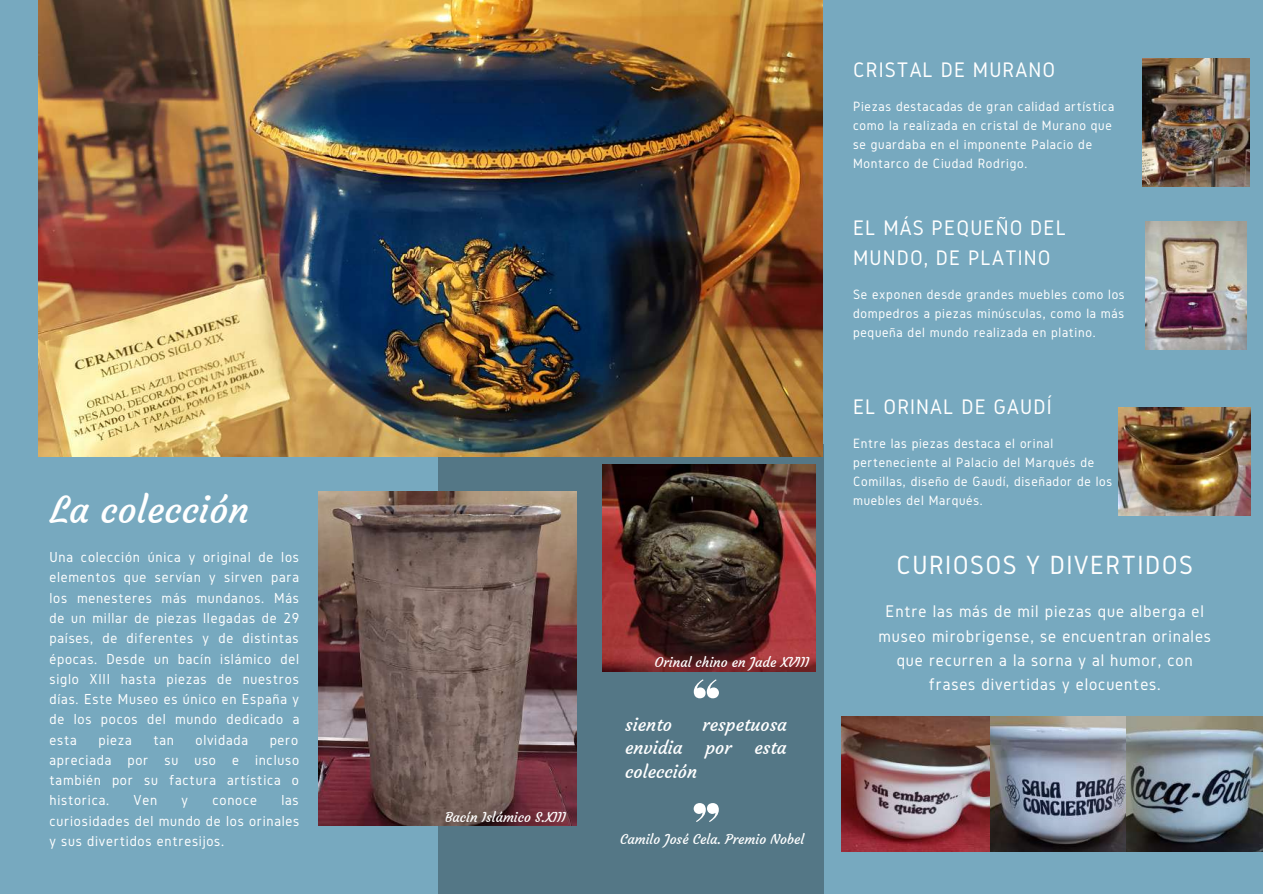
<style>
.page{position:relative;width:1263px;height:894px;background:#fff}
.page>*{position:absolute;margin:0;border:0;box-sizing:border-box;transform-origin:0 0}
.t1{font:36.9px "Courgette";color:#fff}
.t2{font:27.3px "Gidole";letter-spacing:.05em;color:#fff}
.t3{font:21.9px/30.3px "Gidole";letter-spacing:.05em;color:#fff}
.t4{font:17.85px "Courgette";color:#fff}
.t5{font:17.55px/24.3px "Gidole";letter-spacing:.05em;color:#fff;text-align:center}
.t6{font:15px/20.2px "Gidole";letter-spacing:.05em;color:#fff;text-align:justify}
.t7{font:13.95px/19px "Gidole";letter-spacing:.05em;color:#fff}
.t8{font:13.5px "Courgette";color:#fff}
</style>
<div class="page">
<div style="left:0;top:0;width:1263px;height:893px;background:#77a9bf"></div>
<div style="left:438px;top:444px;width:386px;height:449px;background:#547786"></div>
<img style="left:39px;top:0;width:784px;height:457px">
<svg style="left:694px;top:679px;width:25px;height:19px"></svg>
<svg style="left:694px;top:803px;width:25px;height:18px"></svg>
<img style="left:1119px;top:407px;width:131px;height:108px">
<img style="left:1143px;top:58px;width:106px;height:129px">
<img style="left:1145px;top:221px;width:102px;height:128px">
<img style="left:990px;top:716px;width:136px;height:135px">
<img style="left:1126px;top:716px;width:137px;height:135px">
<img style="left:841px;top:716px;width:149px;height:135px">
<img style="left:318px;top:491px;width:258px;height:334px">
<img style="left:602px;top:464px;width:213px;height:207px">
<h1 class="t1" style="left:50px;top:486px;width:201px">La colección</h1>
<p class="t6" style="left:50px;top:546px;width:251px">Una colección única y original de los elementos que servían y sirven para los menesteres más mundanos. Más de un millar de piezas llegadas de 29 países, de diferentes y de distintas épocas. Desde un bacín islámico del siglo XIII hasta piezas de nuestros días. Este Museo es único en España y de los pocos del mundo dedicado a esta</p>
<p class="t6" style="left:98px;top:729px;width:35px">pieza</p>
<p class="t6" style="left:153px;top:729px;width:22px">tan</p>
<p class="t6" style="left:195px;top:729px;width:54px">olvidada</p>
<p class="t6" style="left:50px;top:729px;width:251px;text-indent:220px">pero apreciada por su uso e incluso también por su factura artística o historica.</p>
<p class="t6" style="left:50px;top:789px;width:251px;text-indent:232px">las curiosidades del mundo de los orinales y sus divertidos entresijos.</p>
<p class="t6" style="left:134px;top:789px;width:25px">Ven</p>
<p class="t6" style="left:182px;top:789px;width:8px">y</p>
<p class="t6" style="left:213px;top:789px;width:46px">conoce</p>
<p class="t8" style="left:445px;top:808px;width:122px">Bacín Islámico S.XIII</p>
<p class="t8" style="left:655px;top:654px;width:156px">Orinal chino en Jade XVIII</p>
<p class="t4" style="left:625px;top:713px;width:48px">siento</p>
<p class="t4" style="left:703px;top:713px;width:86px">respetuosa</p>
<p class="t4" style="left:625px;top:736px;width:59px">envidia</p>
<p class="t4" style="left:705px;top:736px;width:28px">por</p>
<p class="t4" style="left:754px;top:736px;width:34px">esta</p>
<p class="t4" style="left:625px;top:759px;width:73px">colección</p>
<p class="t8" style="left:620px;top:830px;width:185px">Camilo José Cela. Premio Nobel</p>
<h3 class="t3" style="left:853px;top:54px;width:204px">CRISTAL DE MURANO</h3>
<p class="t7" style="left:853px;top:96px;width:263px">Piezas destacadas de gran calidad artística como la realizada en cristal de Murano que se guardaba en el imponente Palacio de Montarco de Ciudad Rodrigo.</p>
<h3 class="t3" style="left:853px;top:212px;width:215px">EL MÁS PEQUEÑO DEL<br>MUNDO, DE PLATINO</h3>
<p class="t7" style="left:853px;top:284px;width:273px;text-align:justify">Se exponen desde grandes muebles como los dompedros a piezas minúsculas, como la más pequeña del mundo realizada en platino.</p>
<h3 class="t3" style="left:853px;top:391px;width:200px">EL ORINAL DE GAUDÍ</h3>
<p class="t7" style="left:853px;top:433px;width:261px">Entre las piezas destaca el orinal perteneciente al Palacio del Marqués de Comillas, diseño de Gaudí, diseñador de los muebles del Marqués.</p>
<h2 class="t2" style="left:897px;top:549px;width:298px">CURIOSOS Y DIVERTIDOS</h2>
<p class="t5" style="left:878px;top:598px;width:334px">Entre las más de mil piezas que alberga el museo mirobrigense, se encuentran orinales que recurren a la sorna y al humor, con frases divertidas y elocuentes.</p>
</div>
